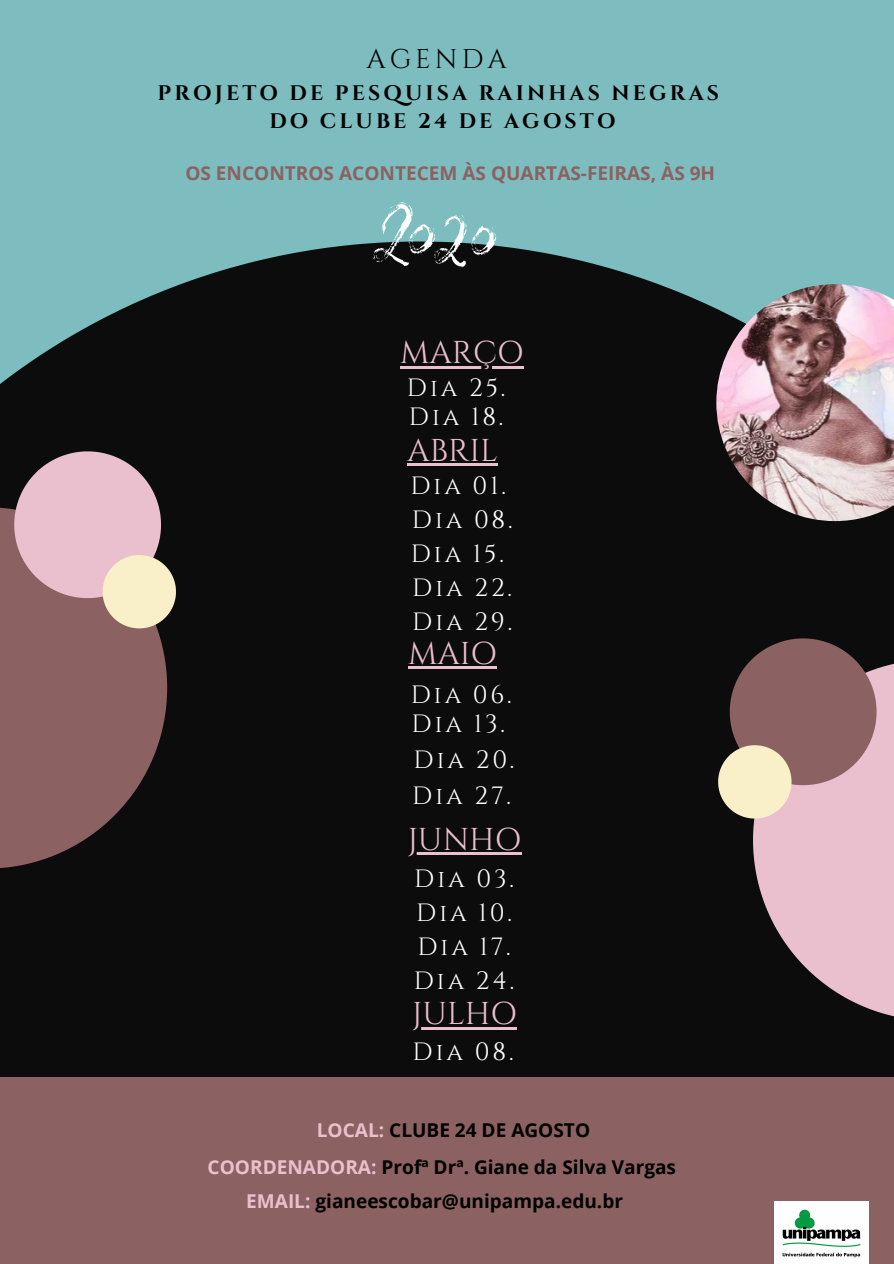
<style>
.page{position:relative;width:894px;height:1264px;background:#fff}
.page>*{position:absolute;margin:0;border:0;box-sizing:border-box;transform-origin:0 0}
.t1{font:31.5px "Cinzel";color:#ebc0ce}
.t2{font:27px "Cinzel";letter-spacing:.15em;color:#000}
.t3{font:25.05px/33.9px "Cinzel";letter-spacing:.11em;color:#fff}
.t4{font:700 21px/28.5px "Cinzel";letter-spacing:.15em;color:#000;text-align:center}
.t5{font:700 19.05px/37.3px "Open Sans";color:#000}
.t6{font:700 19.05px "Open Sans";color:#8c6161}
.s1{color:#ebc0ce}
</style>
<div class="page">
<div style="left:0;top:0;width:893px;height:1263px;background:#7dbdbf"></div>
<div style="left:0;top:243px;width:893px;height:834px;background:#0c0c0c"></div>
<img style="left:716px;top:284px;width:177px;height:237px">
<svg style="left:373px;top:202px;width:123px;height:65px"></svg>
<div style="left:0;top:1077px;width:893px;height:186px;background:#8c6161"></div>
<svg style="left:0;top:507px;width:167px;height:361px;background:#765252"></svg>
<hr style="left:408px;top:666px;width:89px;height:3px;background:#ebc0ce">
<hr style="left:407px;top:852px;width:114px;height:3px;background:#ebc0ce">
<hr style="left:400px;top:366px;width:123px;height:3px;background:#ebc0ce">
<hr style="left:407px;top:463px;width:90px;height:3px;background:#ebc0ce">
<hr style="left:412px;top:1027px;width:104px;height:2px;background:#ebc0ce">
<svg style="left:14px;top:451px;width:162px;height:177px;background:#bb9c9e"></svg>
<svg style="left:752px;top:659px;width:141px;height:361px;background:#b796a1"></svg>
<svg style="left:718px;top:638px;width:158px;height:180px;background:#987874"></svg>
<img style="left:774px;top:1201px;width:94px;height:62px">
<p class="t2" style="left:366px;top:42px;width:142px">AGENDA</p>
<p class="t4" style="left:157px;top:79px;width:563px">PROJETO DE PESQUISA RAINHAS NEGRAS<br>DO CLUBE 24 DE AGOSTO</p>
<p class="t6" style="left:185px;top:160px;width:531px">OS ENCONTROS ACONTECEM ÀS QUARTAS-FEIRAS, ÀS 9H</p>
<p class="t1" style="left:400px;top:333px;width:125px">MARÇO</p>
<p class="t3" style="left:409px;top:400px;width:96px">Dia 18.</p>
<p class="t3" style="left:407px;top:371px;width:100px">Dia 25.</p>
<p class="t1" style="left:407px;top:430px;width:92px">ABRIL</p>
<p class="t3" style="left:410px;top:470px;width:97px">Dia 01.</p>
<p class="t3" style="left:410px;top:503px;width:103px">Dia 08.<br>Dia 15.<br>Dia 22.</p>
<p class="t3" style="left:412px;top:605px;width:101px">Dia 29.</p>
<p class="t1" style="left:408px;top:633px;width:90px">MAIO</p>
<p class="t3" style="left:410px;top:680px;width:102px;line-height:29.1px">Dia 06.<br>Dia 13.</p>
<p class="t3" style="left:412px;top:742px;width:104px;line-height:35.5px">Dia 20.<br>Dia 27.</p>
<p class="t1" style="left:407px;top:819px;width:115px">JUNHO</p>
<p class="t3" style="left:413px;top:862px;width:102px">Dia 03.<br>Dia 10.<br>Dia 17.<br>Dia 24.</p>
<p class="t1" style="left:412px;top:993px;width:106px">JULHO</p>
<p class="t3" style="left:412px;top:1035px;width:102px">Dia 08.</p>
<p class="t5" style="left:207px;top:1110px;width:470px;text-indent:109px"><span class="s1">LOCAL:</span> CLUBE 24 DE AGOSTO<br><span class="s1">COORDENADORA:</span> Profª Drª. Giane da Silva Vargas</p>
<p class="t5" style="left:246px;top:1182px;width:378px"><span class="s1">EMAIL:</span> gianeescobar@unipampa.edu.br</p>
</div>
